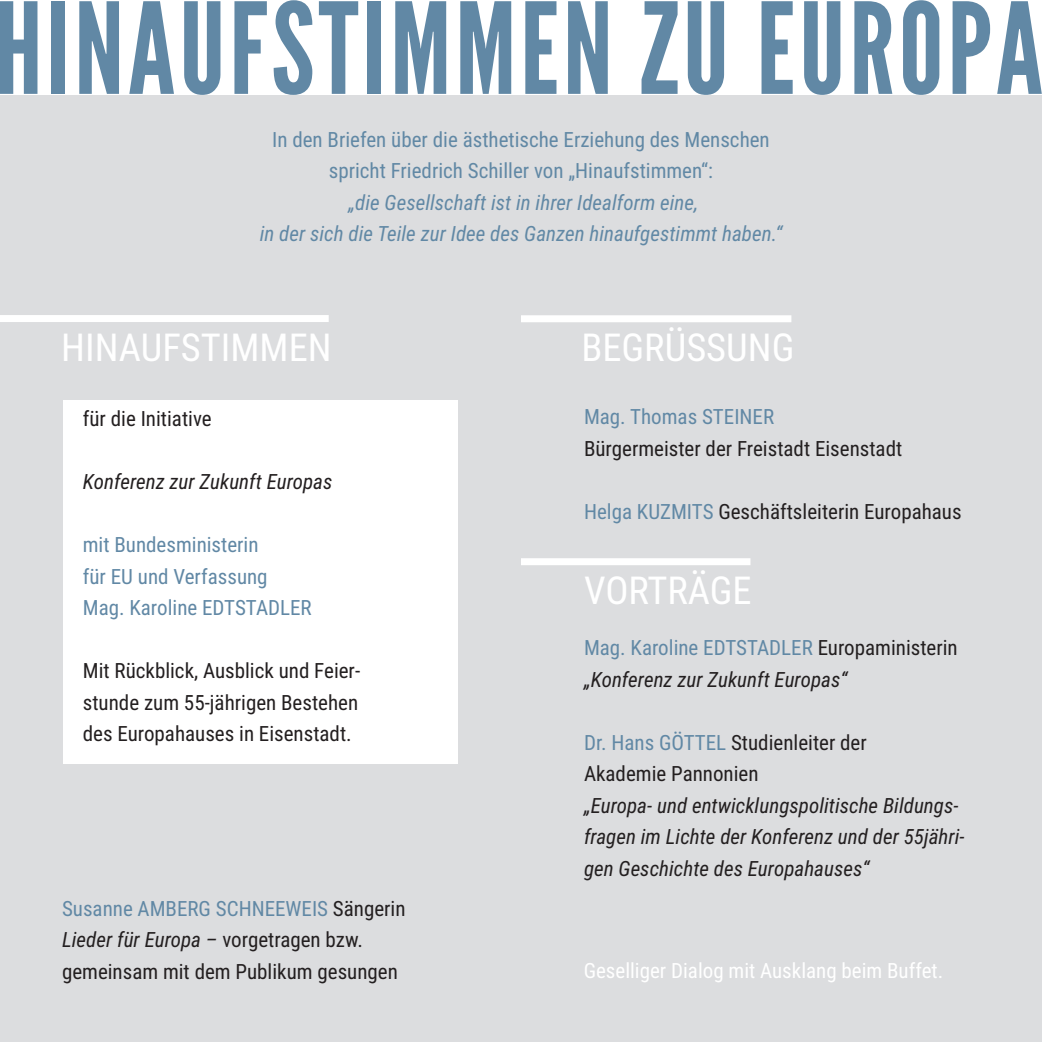
<style>
.page{position:relative;width:1042px;height:1042px;background:#fff}
.page>*{position:absolute;margin:0;border:0;box-sizing:border-box;transform-origin:0 0}
.t1{font:126px "League Gothic";letter-spacing:.03em;color:#6188a5}
.t2{font:38.5px "Roboto Condensed";color:#fff}
.t3{font:21px "Roboto Condensed";color:#231f20}
.t4{font:21px/31.5px "Roboto Condensed";color:#6188a5}
.t5{font:italic 21px/31.5px "Roboto Condensed";color:#231f20}
.t6{font:italic 21px "Roboto Condensed";color:#6188a5}
.t7{font:21px "Roboto Condensed";color:#fff}
.s1{color:#231f20}
.s2{font-style:normal}
.s3{color:#6188a5}
</style>
<div class="page">
<div style="left:0;top:95px;width:1042px;height:947px;background:#dcdddf"></div>
<div style="left:0;top:315px;width:329px;height:7px;background:#fff"></div>
<div style="left:63px;top:400px;width:395px;height:364px;background:#fff"></div>
<div style="left:521px;top:315px;width:270px;height:7px;background:#fff"></div>
<div style="left:521px;top:558px;width:229px;height:7px;background:#fff"></div>
<p class="t1" style="left:-5px;top:-26px;width:1050px">HINAUFSTIMMEN ZU EUROPA</p>
<p class="t4" style="left:272px;top:123px;width:499px">In den Briefen über die ästhetische Erziehung des Menschen</p>
<p class="t4" style="left:329px;top:154px;width:386px">spricht Friedrich Schiller von „Hinaufstimmen“:</p>
<p class="t6" style="left:348px;top:187px;width:351px">„die Gesellschaft ist in ihrer Idealform eine,</p>
<p class="t6" style="left:260px;top:219px;width:524px">in der sich die Teile zur Idee des Ganzen hinaufgestimmt haben.“</p>
<p class="t2" style="left:61px;top:321px;width:272px">HINAUFSTIMMEN</p>
<p class="t3" style="left:83px;top:404px;width:130px">für die Initiative</p>
<p class="t5" style="left:83px;top:465px;width:251px">Konferenz zur Zukunft Europas</p>
<p class="t4" style="left:83px;top:528px;width:186px">mit Bundesministerin für EU und Verfassung</p>
<p class="t4" style="left:83px;top:591px;width:230px">Mag. Karoline EDTSTADLER</p>
<p class="t3" style="left:83px;top:656px;width:279px">Mit Rückblick, Ausblick und Feier-</p>
<p class="t3" style="left:83px;top:687px;width:277px">stunde zum 55-jährigen Bestehen</p>
<p class="t3" style="left:83px;top:719px;width:270px">des Europahauses in Eisenstadt.</p>
<p class="t4" style="left:62px;top:891px;width:345px">Susanne AMBERG SCHNEEWEIS <span class="s1">Sängerin</span></p>
<p class="t5" style="left:62px;top:923px;width:302px">Lieder für Europa – <span class="s2">vorgetragen bzw.</span></p>
<p class="t3" style="left:62px;top:956px;width:337px">gemeinsam mit dem Publikum gesungen</p>
<p class="t2" style="left:581px;top:320px;width:215px">BEGRÜSSUNG</p>
<p class="t4" style="left:584px;top:400px;width:192px">Mag. Thomas STEINER</p>
<p class="t3" style="left:584px;top:434px;width:320px">Bürgermeister der Freistadt Eisenstadt</p>
<p class="t3" style="left:584px;top:497px;width:379px"><span class="s3">Helga KUZMITS</span> Geschäftsleiterin Europahaus</p>
<p class="t2" style="left:584px;top:563px;width:169px">VORTRÄGE</p>
<p class="t4" style="left:584px;top:631px;width:375px">Mag. Karoline EDTSTADLER <span class="s1">Europaministerin</span></p>
<p class="t5" style="left:584px;top:663px;width:265px">„Konferenz zur Zukunft Europas“</p>
<p class="t3" style="left:584px;top:727px;width:284px"><span class="s3">Dr. Hans GÖTTEL</span> Studienleiter der</p>
<p class="t3" style="left:584px;top:759px;width:176px">Akademie Pannonien</p>
<p class="t5" style="left:584px;top:789px;width:382px">„Europa- und entwicklungspolitische Bildungs&shy;fragen im Lichte der Konferenz und der 55jähri&shy;gen Geschichte des Europahauses“</p>
<p class="t7" style="left:584px;top:955px;width:361px">Geselliger Dialog mit Ausklang beim Buffet.</p>
</div>
